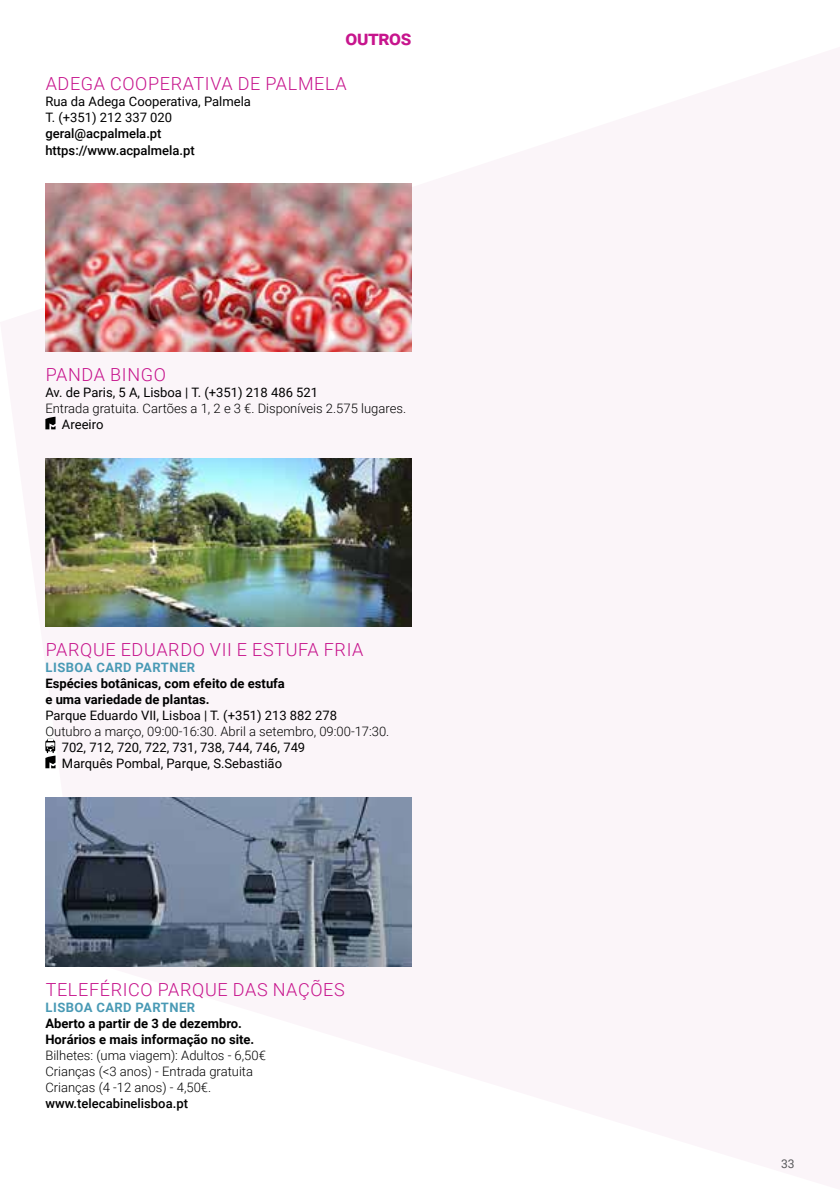
<style>
.page{position:relative;width:840px;height:1191px;background:#fff}
.page>*{position:absolute;margin:0;border:0;box-sizing:border-box;transform-origin:0 0}
.t1{font:700 20px "Roboto";color:#c7158d}
.t2{font:300 18px "Roboto";letter-spacing:.035em;color:#c7158d}
.t3{font:300 13px/16px "Roboto";color:#000}
.t4{font:13px/16px "Roboto";color:#000}
.t5{font:700 13px/16px "Roboto";color:#000}
.t6{font:500 13px/16px "Roboto";color:#000}
.t7{font:700 13px "Roboto";letter-spacing:.035em;color:#499ab5}
.t8{font:12px "Roboto";color:#58595b}
</style>
<div class="page">
<img style="left:45px;top:798px;width:366px;height:168px">
<img style="left:45px;top:184px;width:366px;height:168px">
<svg style="left:45px;top:417px;width:10px;height:12px"></svg>
<img style="left:45px;top:459px;width:366px;height:168px">
<svg style="left:45px;top:739px;width:10px;height:29px"></svg>
<h1 class="t1" style="left:345px;top:24px;width:67px">outros</h1>
<h2 class="t2" style="left:46px;top:71px;width:302px">ADEGA COOPERATIVA DE PALMELA</h2>
<p class="t4" style="left:45px;top:93px;width:207px">Rua da Adega Cooperativa, Palmela<br>T. (+351) 212 337 020</p>
<p class="t6" style="left:45px;top:125px;width:151px">geral@acpalmela.pt https://www.acpalmela.pt</p>
<h2 class="t2" style="left:46px;top:362px;width:122px">PANDA BINGO</h2>
<p class="t4" style="left:45px;top:384px;width:274px">Av. de Paris, 5 A, Lisboa | T. (+351) 218 486 521</p>
<p class="t3" style="left:45px;top:400px;width:362px">Entrada gratuita. Cartões a 1, 2 e 3 €. Disponíveis 2.575 lugares.</p>
<p class="t4" style="left:62px;top:416px;width:43px">Areeiro</p>
<h2 class="t2" style="left:46px;top:637px;width:319px">PARQUE EDUARDO VII E ESTUFA FRIA</h2>
<p class="t7" style="left:46px;top:658px;width:151px">LISBOA CARD PARTNER</p>
<p class="t5" style="left:45px;top:675px;width:241px">Espécies botânicas, com efeito de estufa e uma variedade de plantas.</p>
<p class="t4" style="left:45px;top:707px;width:293px">Parque Eduardo VII, Lisboa | T. (+351) 213 882 278</p>
<p class="t3" style="left:45px;top:723px;width:345px">Outubro a março, 09:00-16:30. Abril a setembro, 09:00-17:30.</p>
<p class="t4" style="left:62px;top:739px;width:245px">702, 712, 720, 722, 731, 738, 744, 746, 749<br>Marquês Pombal, Parque, S.Sebastião</p>
<h2 class="t2" style="left:46px;top:976px;width:300px">TELEFÉRICO PARQUE DAS NAÇÕES</h2>
<p class="t7" style="left:46px;top:997px;width:151px">LISBOA CARD PARTNER</p>
<p class="t5" style="left:45px;top:1014px;width:210px">Aberto a partir de 3 de dezembro.<br>Horários e mais informação no site.</p>
<p class="t3" style="left:45px;top:1046px;width:222px">Bilhetes: (uma viagem): Adultos - 6,50€<br>Crianças (&lt;3 anos) - Entrada gratuita<br>Crianças (4 -12 anos) - 4,50€.</p>
<p class="t6" style="left:45px;top:1094px;width:144px">www.telecabinelisboa.pt</p>
<p class="t8" style="left:780px;top:1155px;width:15px">33</p>
</div>
